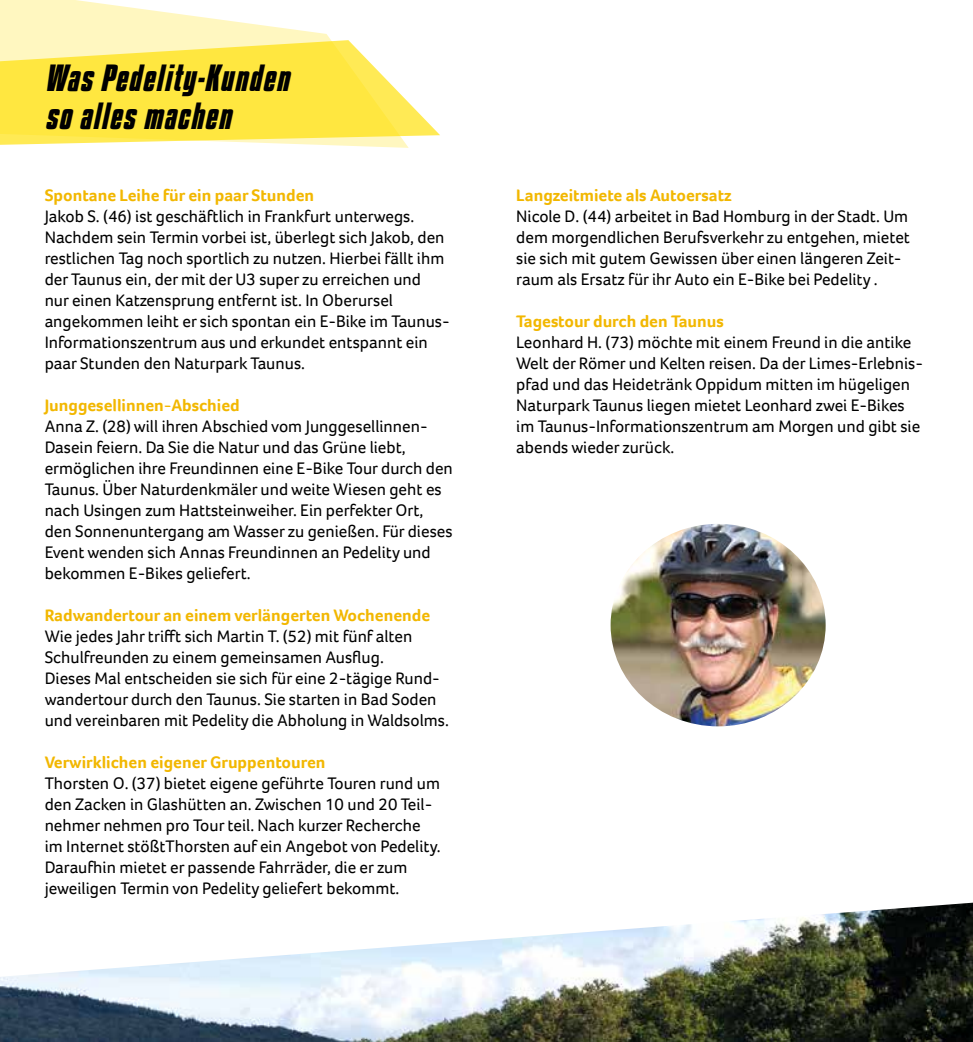
<style>
.page{position:relative;width:973px;height:1042px;background:#fff}
.page>*{position:absolute;margin:0;border:0;box-sizing:border-box;transform-origin:0 0}
.t1{font:italic 700 33.25px/38.5px "Kenyan Coffee Rg";letter-spacing:.03em;color:#000}
.t2{font:17.15px/21px "Foco";color:#000}
.t3{font:700 17.15px "Foco";color:#f2b700}
</style>
<div class="page">
<svg style="left:0;top:0;width:331px;height:40px;fill:#fff7c0"></svg>
<svg style="left:0;top:40px;width:440px;height:108px;background:#ffec68"></svg>
<img style="left:610px;top:524px;width:215px;height:202px">
<img style="left:0;top:902px;width:972px;height:140px">
<h1 class="t1" style="left:45px;top:59px;width:245px">Was Pedelity-Kunden so alles machen</h1>
<p class="t3" style="left:45px;top:184px;width:271px">Spontane Leihe für ein paar Stunden</p>
<p class="t2" style="left:45px;top:205px;width:406px">Jakob S. (46) ist geschäftlich in Frankfurt unterwegs.<br>Nachdem sein Termin vorbei ist, überlegt sich Jakob, den restlichen Tag noch sportlich zu nutzen. Hierbei fällt ihm der Taunus ein, der mit der U3 super zu erreichen und nur einen Katzensprung entfernt ist. In Oberursel angekommen leiht er sich spontan ein E-Bike im Taunus-Informationszentrum aus und erkundet entspannt ein paar Stunden den Naturpark Taunus.</p>
<p class="t3" style="left:45px;top:394px;width:197px">Junggesellinnen-Abschied</p>
<p class="t2" style="left:45px;top:415px;width:409px">Anna Z. (28) will ihren Abschied vom Junggesellinnen-Dasein feiern. Da Sie die Natur und das Grüne liebt, ermöglichen ihre Freundinnen eine E-Bike Tour durch den Taunus. Über Naturdenkmäler und weite Wiesen geht es nach Usingen zum Hattsteinweiher. Ein perfekter Ort, den Sonnenuntergang am Wasser zu genießen. Für dieses Event wenden sich Annas Freundinnen an Pedelity und bekommen E-Bikes geliefert.</p>
<p class="t3" style="left:45px;top:604px;width:387px">Radwandertour an einem verlängerten Wochenende</p>
<p class="t2" style="left:45px;top:625px;width:405px">Wie jedes Jahr trifft sich Martin T. (52) mit fünf alten Schulfreunden zu einem gemeinsamen Ausflug.<br>Dieses Mal entscheiden sie sich für eine 2-tägige Rund&shy;wandertour durch den Taunus. Sie starten in Bad Soden und vereinbaren mit Pedelity die Abholung in Waldsolms.</p>
<p class="t3" style="left:45px;top:751px;width:282px">Verwirklichen eigener Gruppentouren</p>
<p class="t2" style="left:45px;top:772px;width:397px">Thorsten O. (37) bietet eigene geführte Touren rund um den Zacken in Glashütten an. Zwischen 10 und 20 Teil&shy;nehmer nehmen pro Tour teil. Nach kurzer Recherche im Internet stößtThorsten auf ein Angebot von Pedelity.<br>Daraufhin mietet er passende Fahrräder, die er zum jeweiligen Termin von Pedelity geliefert bekommt.</p>
<p class="t3" style="left:516px;top:184px;width:217px">Langzeitmiete als Autoersatz</p>
<p class="t2" style="left:516px;top:206px;width:395px">Nicole D. (44) arbeitet in Bad Homburg in der Stadt. Um dem morgendlichen Berufsverkehr zu entgehen, mietet sie sich mit gutem Gewissen über einen längeren Zeit&shy;raum als Ersatz für ihr Auto ein E-Bike bei Pedelity .</p>
<p class="t3" style="left:516px;top:310px;width:209px">Tagestour durch den Taunus</p>
<p class="t2" style="left:516px;top:332px;width:408px">Leonhard H. (73) möchte mit einem Freund in die antike Welt der Römer und Kelten reisen. Da der Limes-Erlebnis&shy;pfad und das Heidetränk Oppidum mitten im hügeligen Naturpark Taunus liegen mietet Leonhard zwei E-Bikes im Taunus-Informationszentrum am Morgen und gibt sie abends wieder zurück.</p>
</div>
